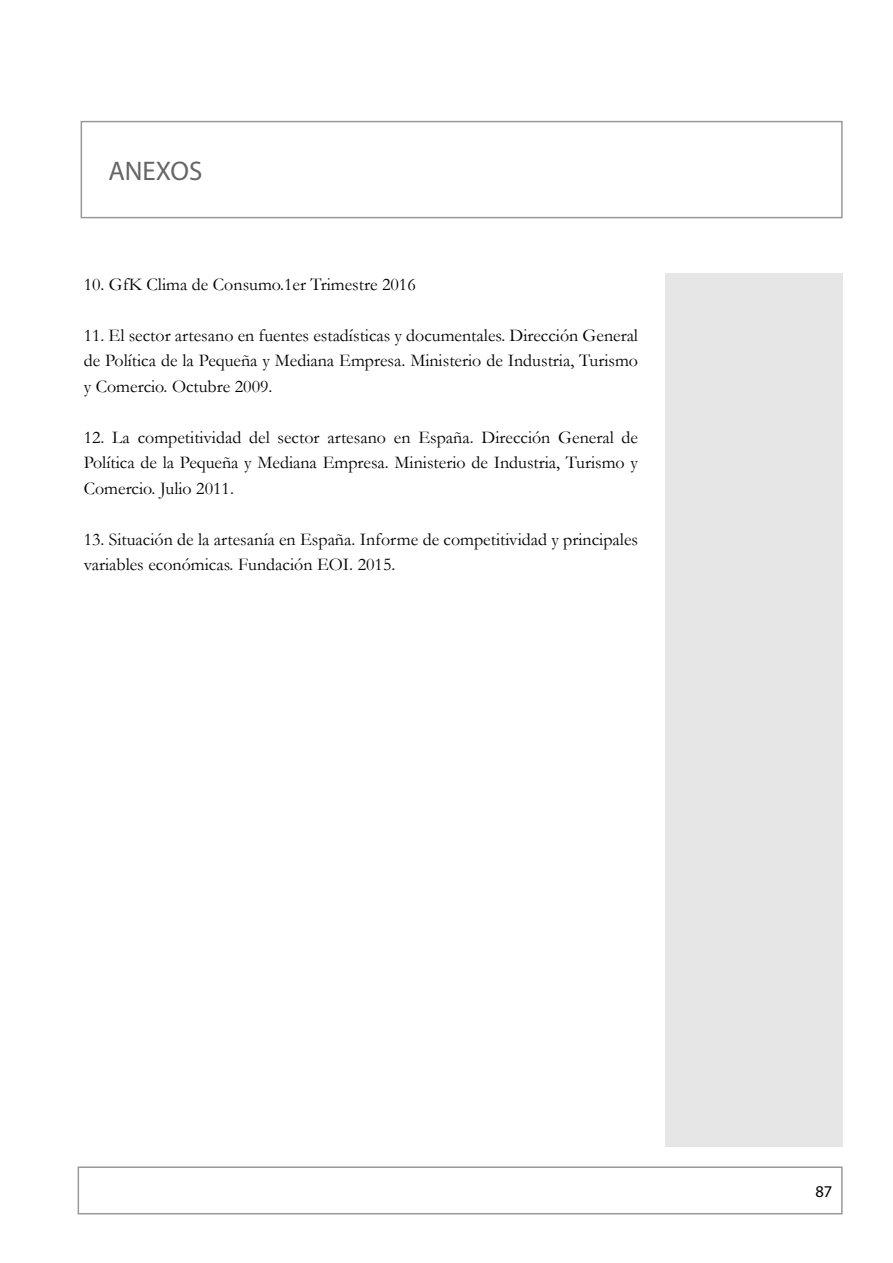
<style>
.page{position:relative;width:893px;height:1263px;background:#fff}
.page>*{position:absolute;margin:0;border:0;box-sizing:border-box;transform-origin:0 0}
.t1{font:27px "Myriad Pro";color:#666}
.t2{font:18px/25.5px "Garamond";color:#000;text-align:justify}
.t3{font:16.5px "Myriad Pro";color:#000}
</style>
<div class="page">
<div style="left:81px;top:121px;width:762px;height:97px;border:2px solid #999"></div>
<div style="left:78px;top:1166px;width:765px;height:48px;border:2px solid #999"></div>
<div style="left:666px;top:274px;width:177px;height:873px;background:#e6e6e6"></div>
<h1 class="t1" style="left:108px;top:155px;width:96px">ANEXOS</h1>
<p class="t2" style="left:84px;top:271px;width:334px">10. GfK Clima de Consumo.1er Trimestre 2016</p>
<p class="t2" style="left:84px;top:322px;width:556px">11. El sector artesano en fuentes estadísticas y documentales. Dirección General de Política de la Pequeña y Mediana Empresa. Ministerio de Industria, Turismo y Comercio. Octubre 2009.</p>
<p class="t2" style="left:84px;top:424px;width:556px">12. La competitividad del sector artesano en España. Dirección General de Política de la Pequeña y Mediana Empresa. Ministerio de Industria, Turismo y Comercio. Julio 2011.</p>
<p class="t2" style="left:84px;top:526px;width:556px">13. Situación de la artesanía en España. Informe de competitividad y principales variables económicas. Fundación EOI. 2015.</p>
<p class="t3" style="left:815px;top:1181px;width:18px">87</p>
</div>
